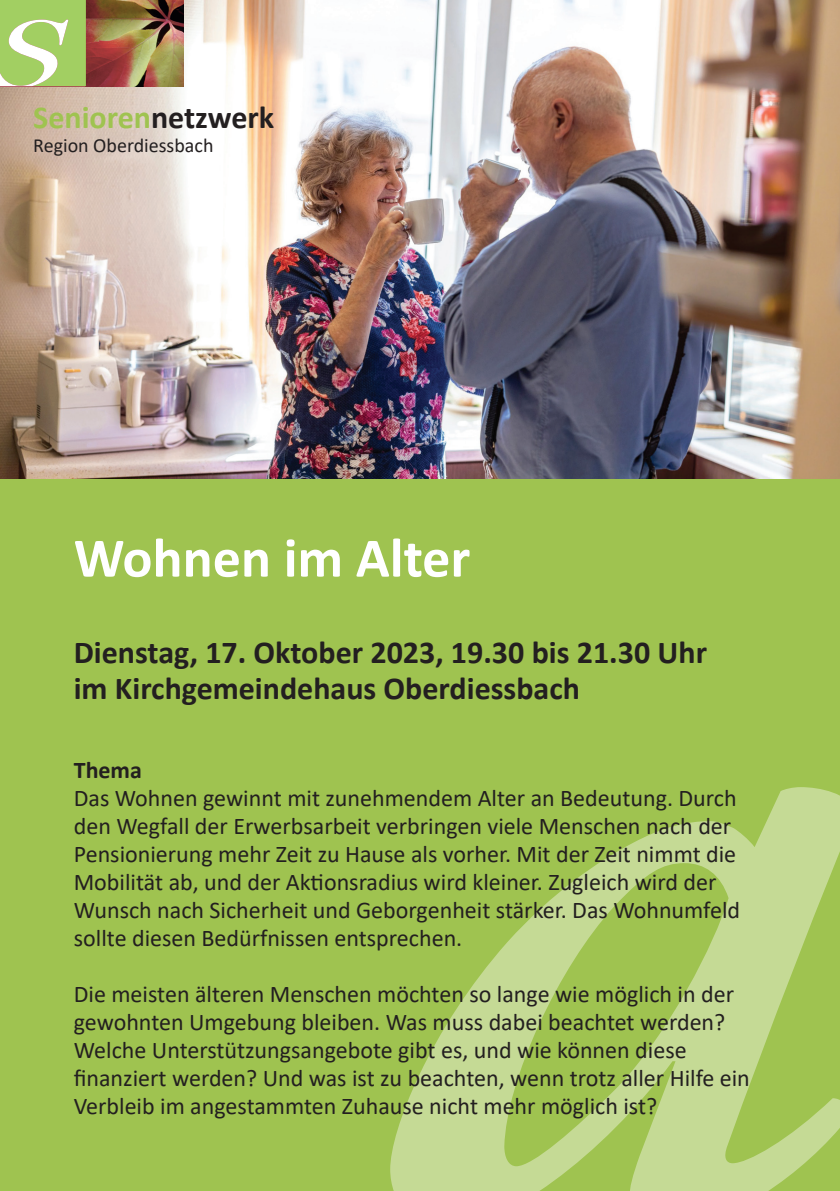
<style>
.page{position:relative;width:840px;height:1191px;background:#fff}
.page>*{position:absolute;margin:0;border:0;box-sizing:border-box;transform-origin:0 0}
.t1{font:700 56px "Calibri";color:#fff}
.t2{font:700 32px/36px "Calibri";color:#231f20}
.t3{font:700 32px "Calibri";color:#9fc350}
.t4{font:24px/28px "Calibri";color:#231f20}
.t5{font:700 24px "Calibri";color:#231f20}
.t6{font:20px "Calibri";color:#231f20}
.s1{color:#231f20}
</style>
<div class="page">
<img style="left:0;top:0;width:839px;height:479px">
<div style="left:0;top:479px;width:839px;height:712px;background:#9fc350"></div>
<svg style="left:390px;top:787px;width:449px;height:404px"></svg>
<img style="left:86px;top:0;width:97px;height:86px">
<svg style="left:0;top:0;width:86px;height:86px"></svg>
<h2 class="t3" style="left:33px;top:95px;width:242px">Senioren<span class="s1">netzwerk</span></h2>
<p class="t6" style="left:33px;top:132px;width:182px">Region Oberdiessbach</p>
<h1 class="t1" style="left:74px;top:518px;width:398px">Wohnen im Alter</h1>
<h2 class="t2" style="left:74px;top:634px;width:634px">Dienstag, 17. Oktober 2023, 19.30 bis 21.30 Uhr im Kirchgemeindehaus Oberdiessbach</h2>
<p class="t5" style="left:74px;top:753px;width:70px">Thema</p>
<p class="t4" style="left:74px;top:783px;width:667px">Das Wohnen gewinnt mit zunehmendem Alter an Bedeutung. Durch den Wegfall der Erwerbsarbeit verbringen viele Menschen nach der Pensionierung mehr Zeit zu Hause als vorher. Mit der Zeit nimmt die Mobilität ab, und der Aktionsradius wird kleiner. Zugleich wird der Wunsch nach Sicherheit und Geborgenheit stärker. Das Wohnumfeld sollte diesen Bedürfnissen entsprechen.</p>
<p class="t4" style="left:74px;top:979px;width:677px">Die meisten älteren Menschen möchten so lange wie möglich in der gewohnten Umgebung bleiben. Was muss dabei beachtet werden?<br>Welche Unterstützungsangebote gibt es, und wie können diese finanziert werden? Und was ist zu beachten, wenn trotz aller Hilfe ein Verbleib im angestammten Zuhause nicht mehr möglich ist?</p>
</div>
